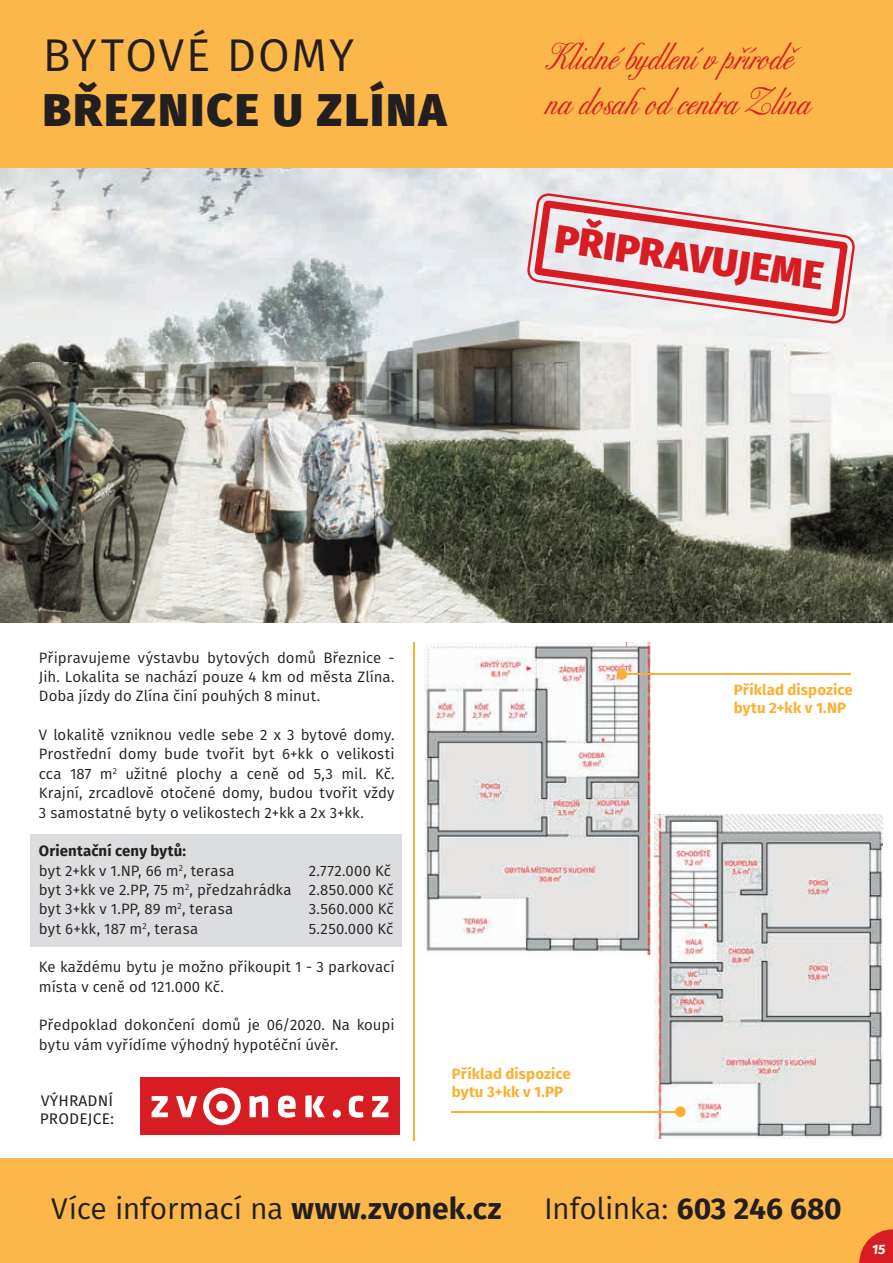
<style>
.page{position:relative;width:893px;height:1263px;background:#fff}
.page>*{position:absolute;margin:0;border:0;box-sizing:border-box;transform-origin:0 0}
.t1{font:800 45.75px "Fira Sans";letter-spacing:.05em;color:#231f20}
.t2{font:45.75px "Fira Sans";letter-spacing:.035em;color:#231f20}
.t3{font:800 39.45px "Fira Sans";color:#d81c23}
.t4{font:700 37.5px/45px "Excelsor Script";color:#d81c23}
.t5{font:30px "Fira Sans";letter-spacing:-.01em;color:#231f20}
.t6{font:15.3px/18.5px "Fira Sans OT";letter-spacing:.01em;color:#231f20}
.t7{font:15px/19.4px "Fira Sans";letter-spacing:.005em;color:#231f20}
.t8{font:700 15px/18px "Fira Sans";letter-spacing:.005em;color:#fbb033}
.t9{font:italic 700 13.5px "Fira Sans OT";color:#fff}
.s1{font-weight:700}
</style>
<div class="page">
<img style="left:0;top:168px;width:893px;height:455px">
<div style="left:0;top:1159px;width:893px;height:104px;background:#fcb74a"></div>
<div style="left:0;top:0;width:893px;height:168px;background:#fcb74a"></div>
<svg style="left:527px;top:193px;width:328px;height:131px;background:#e7cacd"></svg>
<div style="left:30px;top:834px;width:372px;height:112px;background:#dcdddf"></div>
<div style="left:140px;top:1077px;width:260px;height:58px;background:#d81c23"></div>
<svg style="left:203px;top:1088px;width:38px;height:37px"></svg>
<div style="left:216px;top:1101px;width:12px;height:11px;background:#fff;border-radius:50%"></div>
<svg style="left:305px;top:1095px;width:20px;height:22px"></svg>
<svg style="left:278px;top:1095px;width:18px;height:23px"></svg>
<svg style="left:250px;top:1095px;width:18px;height:22px"></svg>
<svg style="left:176px;top:1096px;width:21px;height:21px"></svg>
<svg style="left:152px;top:1096px;width:16px;height:21px"></svg>
<svg style="left:349px;top:1096px;width:15px;height:22px"></svg>
<svg style="left:372px;top:1096px;width:16px;height:21px"></svg>
<div style="left:333px;top:1109px;width:8px;height:9px;background:#fff;border-radius:50%"></div>
<img style="left:654px;top:814px;width:228px;height:324px">
<img style="left:424px;top:642px;width:226px;height:312px">
<hr style="left:413px;top:642px;width:2px;height:498px;background:#fbb033">
<hr style="left:452px;top:1111px;width:230px;height:1px;background:#fbb033">
<div style="left:675px;top:1106px;width:11px;height:11px;background:#fbb033;border-radius:50%"></div>
<hr style="left:620px;top:674px;width:230px;height:1px;background:#fbb033">
<div style="left:617px;top:669px;width:10px;height:11px;background:#fbb033;border-radius:50%"></div>
<svg style="left:859px;top:1229px;width:34px;height:34px"></svg>
<h1 class="t2" style="left:43px;top:21px;width:313px">BYTOVÉ DOMY</h1>
<h1 class="t1" style="left:43px;top:69px;width:405px">BŘEZNICE U ZLÍNA</h1>
<h3 class="t4" style="left:546px;top:40px;width:266px">Klidné bydlení v přírodě na dosah od centra Zlína</h3>
<h2 class="t3" style="left:560px;top:203px;width:272px;rotate:8deg">PŘIPRAVUJEME</h2>
<p class="t7" style="left:39px;top:647px;width:357px;text-align:justify">Připravujeme výstavbu bytových domů Březnice - Jih. Lokalita se nachází pouze 4 km od města Zlína.<br>Doba jízdy do Zlína činí pouhých 8 minut.</p>
<p class="t7" style="left:39px;top:725px;width:357px;text-align:justify">V lokalitě vzniknou vedle sebe 2 x 3 bytové domy.<br>Prostřední domy bude tvořit byt 6+kk o velikosti cca 187 m<sup>2</sup> užitné plochy a ceně od 5,3 mil. Kč.<br>Krajní, zrcadlově otočené domy, budou tvořit vždy 3 samostatné byty o velikostech 2+kk a 2x 3+kk.</p>
<p class="t7" style="left:39px;top:841px;width:197px"><span class="s1">Orientační ceny bytů:<br></span>byt 2+kk v 1.NP, 66 m<sup>2</sup>, terasa</p>
<p class="t7" style="left:39px;top:860px;width:356px;text-indent:270px">2.772.000 Kč byt 3+kk ve 2.PP, 75 m<sup>2</sup>, předzahrádka 2.850.000 Kč byt 3+kk v 1.PP, 89 m<sup>2</sup>, terasa</p>
<p class="t7" style="left:309px;top:899px;width:86px">3.560.000 Kč</p>
<p class="t7" style="left:39px;top:918px;width:161px">byt 6+kk, 187 m<sup>2</sup>, terasa</p>
<p class="t7" style="left:309px;top:918px;width:86px">5.250.000 Kč</p>
<p class="t7" style="left:39px;top:957px;width:357px">Ke každému bytu je možno přikoupit 1 - 3 parkovací místa v ceně od 121.000 Kč.</p>
<p class="t7" style="left:39px;top:1015px;width:357px">Předpoklad dokončení domů je 06/2020. Na koupi bytu vám vyřídíme výhodný hypotéční úvěr.</p>
<p class="t6" style="left:40px;top:1092px;width:76px">VÝHRADNÍ<br>PRODEJCE:</p>
<p class="t8" style="left:452px;top:1064px;width:121px">Příklad dispozice bytu 3+kk v 1.PP</p>
<p class="t8" style="left:734px;top:680px;width:121px">Příklad dispozice bytu 2+kk v 1.NP</p>
<h3 class="t5" style="left:51px;top:1186px;width:452px">Více informací na <span class="s1">www.zvonek.cz</span></h3>
<h3 class="t5" style="left:544px;top:1186px;width:299px">Infolinka: <span class="s1">603 246 680</span></h3>
<p class="t9" style="left:872px;top:1240px;width:15px">15</p>
</div>
